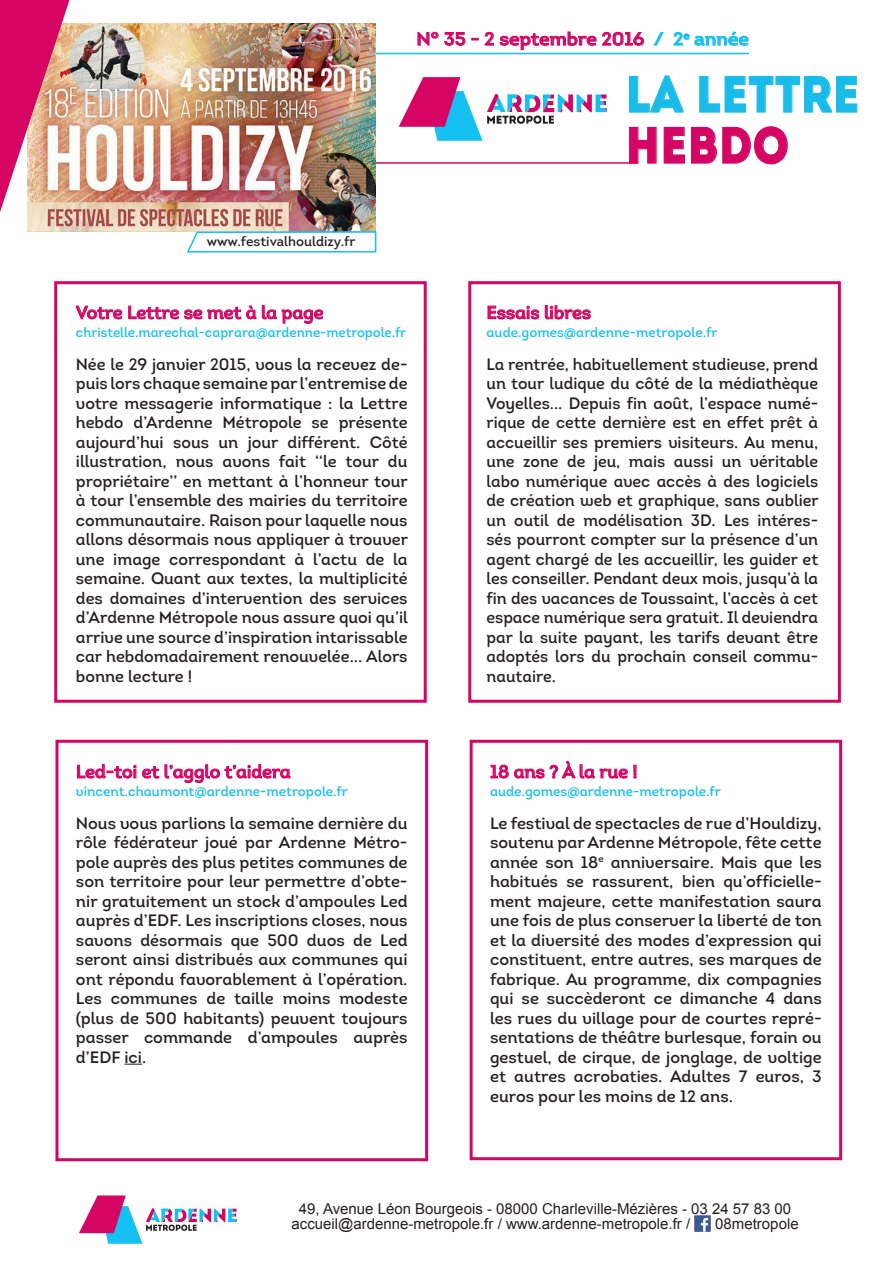
<style>
.page{position:relative;width:893px;height:1263px;background:#fff}
.page>*{position:absolute;margin:0;border:0;box-sizing:border-box;transform-origin:0 0}
.t1{font:51px "Intro";color:#1bbbe9;scale:.89 1}
.t2{font:51px "Intro";color:#d60564;scale:.89 1}
.t3{font:18px "Intro Regular Alt";color:#d60564}
.t4{font:18px "Intro";color:#d60564;scale:1.06 1}
.t5{font:16.5px/19.5px "Intro Regular Alt";color:#231f20;text-align:justify}
.t6{font:15px "Arial";color:#231f20}
.t7{font:13.5px "Intro Regular Alt";color:#15c0f2}
.t8{font:13.5px "Intro";color:#231f20}
.s1{color:#15c0f2}
</style>
<div class="page">
<hr style="left:366px;top:53px;width:383px;height:1px;background:#15c0f2">
<hr style="left:366px;top:162px;width:272px;height:2px;background:#d60564">
<img style="left:28px;top:23px;width:348px;height:208px">
<img style="left:694px;top:1215px;width:17px;height:17px">
<div style="left:54px;top:281px;width:373px;height:422px;border:3px solid #d60564"></div>
<div style="left:468px;top:281px;width:373px;height:422px;border:3px solid #d60564"></div>
<svg style="left:487px;top:305px;width:52px;height:14px"></svg>
<svg style="left:545px;top:305px;width:46px;height:15px"></svg>
<svg style="left:399px;top:77px;width:208px;height:64px"></svg>
<svg style="left:417px;top:32px;width:49px;height:14px"></svg>
<svg style="left:472px;top:38px;width:6px;height:2px"></svg>
<svg style="left:484px;top:31px;width:160px;height:19px"></svg>
<svg style="left:654px;top:32px;width:10px;height:14px"></svg>
<svg style="left:673px;top:31px;width:76px;height:15px"></svg>
<div style="left:470px;top:740px;width:372px;height:420px;border:3px solid #d60564"></div>
<div style="left:55px;top:740px;width:373px;height:421px;border:3px solid #d60564"></div>
<svg style="left:124px;top:1064px;width:18px;height:1px"></svg>
<svg style="left:77px;top:764px;width:214px;height:19px"></svg>
<svg style="left:76px;top:305px;width:46px;height:15px"></svg>
<svg style="left:128px;top:305px;width:195px;height:19px"></svg>
<svg style="left:490px;top:760px;width:147px;height:19px"></svg>
<svg style="left:79px;top:1195px;width:158px;height:49px"></svg>
<svg style="left:629px;top:75px;width:55px;height:38px"></svg>
<svg style="left:699px;top:76px;width:158px;height:37px"></svg>
<svg style="left:629px;top:127px;width:28px;height:37px"></svg>
<svg style="left:663px;top:127px;width:22px;height:37px"></svg>
<svg style="left:691px;top:126px;width:97px;height:39px"></svg>
<svg style="left:0;top:0;width:69px;height:212px;background:#df6287"></svg>
<svg style="left:186px;top:230px;width:191px;height:23px"></svg>
<p class="t4" style="left:416px;top:28px;width:315px">N° 35 - 2 septembre 2016 <span class="s1">/ 2</span><sup>e</sup> <span class="s1">année</span></p>
<p class="t8" style="left:207px;top:233px;width:150px">www.festivalhouldizy.fr</p>
<p class="t3" style="left:76px;top:301px;width:249px">Votre Lettre se met à la page</p>
<p class="t7" style="left:76px;top:323px;width:332px">christelle.marechal-caprara@ardenne-metropole.fr</p>
<p class="t5" style="left:76px;top:354px;width:334px">Née le 29 janvier 2015, vous la recevez de&shy;puis lors chaque semaine par l’entremise de votre messagerie informatique : la Lettre hebdo d’Ardenne Métropole se présente aujourd’hui sous un jour différent. Côté illustration, nous avons fait ‘‘le tour du propriétaire’’ en mettant à l’honneur tour à tour l’ensemble des mairies du territoire communautaire. Raison pour laquelle nous allons désormais nous appliquer à trouver une image correspondant à l’actu de la semaine. Quant aux textes, la multiplicité des domaines d’intervention des services d’Ardenne Métropole nous assure quoi qu’il arrive une source d’inspiration intarissable car hebdomadairement renouvelée... Alors bonne lecture !</p>
<p class="t3" style="left:76px;top:760px;width:216px">Led-toi et l’agglo t’aidera</p>
<p class="t7" style="left:76px;top:783px;width:273px">vincent.chaumont@ardenne-metropole.fr</p>
<p class="t5" style="left:76px;top:813px;width:333px">Nous vous parlions la semaine dernière du rôle fédérateur joué par Ardenne Métro&shy;pole auprès des plus petites communes de son territoire pour leur permettre d’obte&shy;nir gratuitement un stock d’ampoules Led auprès d’EDF. Les inscriptions closes, nous savons désormais que 500 duos de Led seront ainsi distribués aux communes qui ont répondu favorablement à l’opération.<br>Les communes de taille moins modeste (plus de 500 habitants) peuvent toujours passer commande d’ampoules auprès d’EDF ici.</p>
<p class="t1" style="left:625px;top:64px;width:265px">LA LETTRE</p>
<p class="t2" style="left:625px;top:115px;width:186px">HEBDO</p>
<p class="t3" style="left:486px;top:301px;width:106px">Essais libres</p>
<p class="t7" style="left:486px;top:323px;width:232px">aude.gomes@ardenne-metropole.fr</p>
<p class="t5" style="left:486px;top:354px;width:334px">La rentrée, habituellement studieuse, prend un tour ludique du côté de la médiathèque Voyelles... Depuis fin août, l’espace numé&shy;rique de cette dernière est en effet prêt à accueillir ses premiers visiteurs. Au menu, une zone de jeu, mais aussi un véritable labo numérique avec accès à des logiciels de création web et graphique, sans oublier un outil de modélisation 3D. Les intéres&shy;sés pourront compter sur la présence d’un agent chargé de les accueillir, les guider et les conseiller. Pendant deux mois, jusqu’à la fin des vacances de Toussaint, l’accès à cet espace numérique sera gratuit. Il deviendra par la suite payant, les tarifs devant être adoptés lors du prochain conseil commu&shy;nautaire.</p>
<p class="t3" style="left:490px;top:760px;width:149px">18 ans ? À la rue !</p>
<p class="t7" style="left:490px;top:783px;width:232px">aude.gomes@ardenne-metropole.fr</p>
<p class="t5" style="left:490px;top:813px;width:333px">Le festival de spectacles de rue d’Houldizy, soutenu par Ardenne Métropole, fête cette année son 18<sup>e</sup> anniversaire. Mais que les habitués se rassurent, bien qu’officielle&shy;ment majeure, cette manifestation saura une fois de plus conserver la liberté de ton et la diversité des modes d’expression qui constituent, entre autres, ses marques de fabrique. Au programme, dix compagnies qui se succèderont ce dimanche 4 dans les rues du village pour de courtes repré&shy;sentations de théâtre burlesque, forain ou gestuel, de cirque, de jonglage, de voltige et autres acrobaties. Adultes 7 euros, 3 euros pour les moins de 12 ans.</p>
<p class="t6" style="left:299px;top:1199px;width:494px">49, Avenue Léon Bourgeois - 08000 Charleville-Mézières - 03 24 57 83 00</p>
<p class="t6" style="left:291px;top:1214px;width:400px">accueil@ardenne-metropole.fr / www.ardenne-metropole.fr /</p>
<p class="t6" style="left:715px;top:1214px;width:85px">08metropole</p>
</div>
